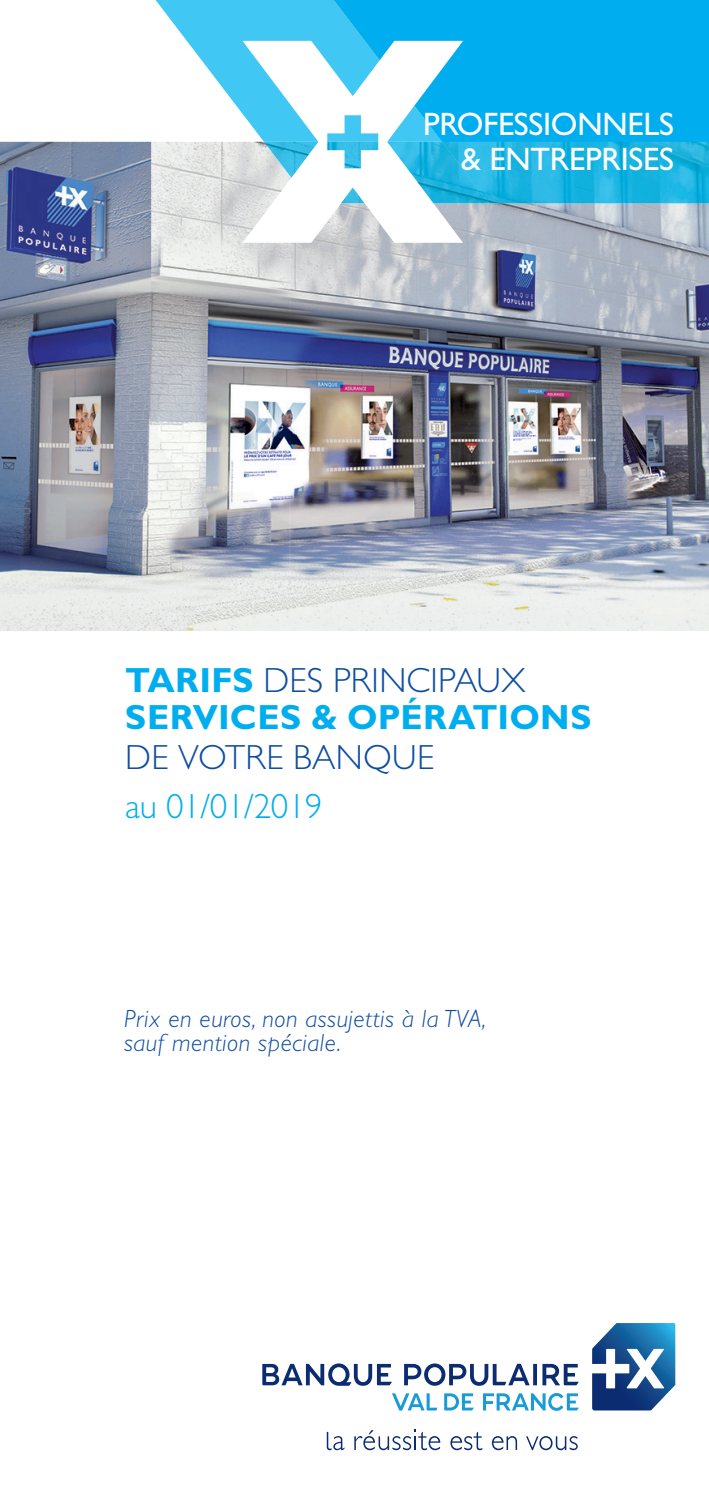
<style>
.page{position:relative;width:709px;height:1489px;background:#fff}
.page>*{position:absolute;margin:0;border:0;box-sizing:border-box;transform-origin:0 0}
.t1{font:700 35px/37.5px "Gill Sans Std";letter-spacing:.005em;color:#00aeef}
.t2{font:300 35px "Gill Sans Std";letter-spacing:.01em;color:#0d4da1}
.t3{font:300 35px "Gill Sans Std";letter-spacing:-.01em;color:#00aeef}
.t4{font:32.5px/35px "Gill Sans Std";letter-spacing:-.01em;color:#fff;text-align:right}
.t5{font:italic 300 25px/23.8px "Gill Sans Std";letter-spacing:.02em;color:#0d4da1}
.s1{font-weight:300;color:#0d4da1}
</style>
<div class="page">
<img style="left:0;top:142px;width:709px;height:489px">
<svg style="left:156px;top:0;width:178px;height:142px"></svg>
<div style="left:334px;top:0;width:375px;height:142px;background:#00aeef"></div>
<img style="left:463px;top:142px;width:246px;height:61px">
<svg style="left:242px;top:41px;width:221px;height:202px"></svg>
<svg style="left:592px;top:1323px;width:83px;height:87px"></svg>
<svg style="left:533px;top:1363px;width:4px;height:22px"></svg>
<svg style="left:404px;top:1363px;width:125px;height:22px"></svg>
<svg style="left:542px;top:1363px;width:36px;height:22px"></svg>
<svg style="left:262px;top:1363px;width:130px;height:22px"></svg>
<svg style="left:450px;top:1431px;width:32px;height:18px"></svg>
<svg style="left:492px;top:1436px;width:25px;height:13px"></svg>
<svg style="left:526px;top:1436px;width:52px;height:13px"></svg>
<svg style="left:354px;top:1429px;width:86px;height:20px"></svg>
<svg style="left:327px;top:1431px;width:17px;height:18px"></svg>
<svg style="left:392px;top:1393px;width:45px;height:17px"></svg>
<svg style="left:444px;top:1393px;width:30px;height:17px"></svg>
<svg style="left:483px;top:1393px;width:95px;height:17px"></svg>
<h2 class="t4" style="left:423px;top:107px;width:252px">PROFESSIONNELS &amp; ENTREPRISES</h2>
<h1 class="t1" style="left:125px;top:661px;width:468px">TARIFS <span class="s1">DES PRINCIPAUX<br></span>SERVICES &amp; OPÉRATIONS</h1>
<h1 class="t2" style="left:125px;top:738px;width:310px">DE VOTRE BANQUE</h1>
<h1 class="t3" style="left:125px;top:787px;width:199px">au 01/01/2019</h1>
<p class="t5" style="left:124px;top:1007px;width:364px">Prix en euros, non assujettis à la TVA, sauf mention spéciale.</p>
</div>
